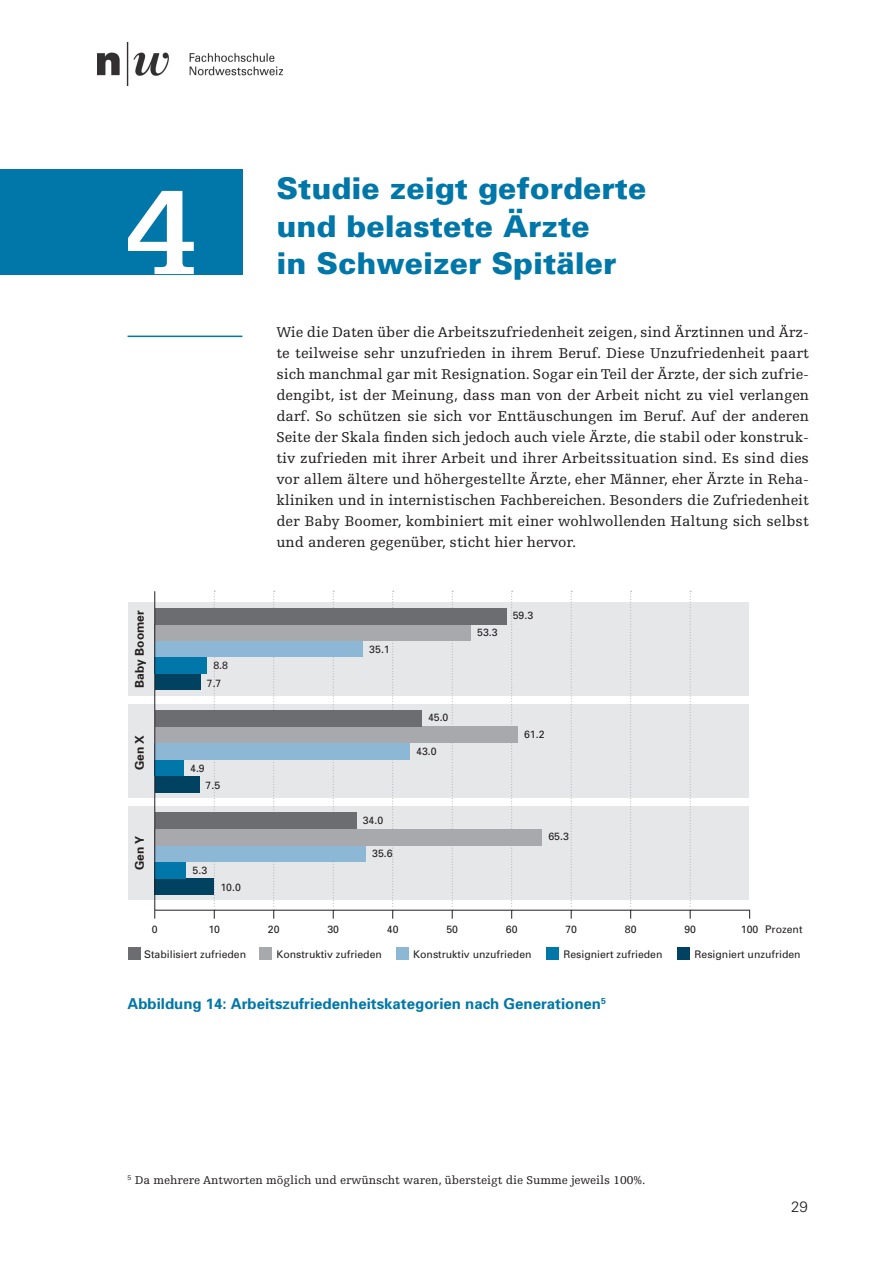
<style>
.page{position:relative;width:893px;height:1263px;background:#fff}
.page>*{position:absolute;margin:0;border:0;box-sizing:border-box;transform-origin:0 0}
.t1{font:700 127.5px "Egyptienne F";color:#fff}
.t2{font:900 30px/37.5px "Univers";color:#0077a8}
.t3{font:15px/21px "Egyptienne F";color:#231f20;text-align:justify}
.t4{font:700 15px "Univers";color:#0077a8}
.t5{font:300 15px "Univers";color:#231f20}
.t6{font:12px "Egyptienne F";color:#231f20}
.t7{font:700 12px "Univers";color:#231f20}
.t8{font:10.5px/17.2px "Univers";color:#231f20}
</style>
<div class="page">
<div style="left:0;top:169px;width:242px;height:105px;background:#0077a8"></div>
<img style="left:97px;top:43px;width:186px;height:42px">
<div style="left:128px;top:602px;width:621px;height:94px;background:#e6e7e9"></div>
<div style="left:128px;top:704px;width:621px;height:94px;background:#e6e7e9"></div>
<div style="left:128px;top:806px;width:621px;height:94px;background:#e6e7e9"></div>
<hr style="left:155px;top:910px;width:595px;height:1px;background:#231f20">
<svg style="left:630px;top:591px;width:2px;height:328px"></svg>
<svg style="left:511px;top:591px;width:2px;height:328px"></svg>
<svg style="left:392px;top:591px;width:2px;height:328px"></svg>
<svg style="left:273px;top:591px;width:2px;height:328px"></svg>
<svg style="left:214px;top:591px;width:1px;height:328px"></svg>
<svg style="left:333px;top:591px;width:1px;height:328px"></svg>
<svg style="left:452px;top:591px;width:1px;height:328px"></svg>
<svg style="left:571px;top:591px;width:1px;height:328px"></svg>
<svg style="left:690px;top:591px;width:1px;height:328px"></svg>
<div style="left:155px;top:674px;width:45px;height:16px;background:#00425f"></div>
<div style="left:155px;top:776px;width:44px;height:16px;background:#00425f"></div>
<div style="left:155px;top:878px;width:59px;height:17px;background:#00425f"></div>
<div style="left:155px;top:657px;width:52px;height:17px;background:#0077a8"></div>
<div style="left:155px;top:759px;width:29px;height:17px;background:#0077a8"></div>
<div style="left:155px;top:862px;width:31px;height:16px;background:#0077a8"></div>
<div style="left:155px;top:641px;width:208px;height:16px;background:#8cb7d5"></div>
<div style="left:155px;top:743px;width:255px;height:16px;background:#8cb7d5"></div>
<div style="left:155px;top:845px;width:211px;height:17px;background:#8cb7d5"></div>
<div style="left:155px;top:624px;width:316px;height:17px;background:#a8a9ad"></div>
<div style="left:155px;top:727px;width:363px;height:16px;background:#a8a9ad"></div>
<div style="left:155px;top:829px;width:387px;height:16px;background:#a8a9ad"></div>
<div style="left:155px;top:608px;width:351px;height:16px;background:#6c6d70"></div>
<div style="left:155px;top:710px;width:267px;height:17px;background:#6c6d70"></div>
<div style="left:155px;top:812px;width:201px;height:17px;background:#6c6d70"></div>
<hr style="left:154px;top:591px;width:1px;height:319px;background:#231f20">
<div style="left:128px;top:947px;width:13px;height:13px;background:#6c6d70"></div>
<div style="left:396px;top:947px;width:13px;height:13px;background:#8cb7d5"></div>
<div style="left:677px;top:947px;width:13px;height:13px;background:#00425f"></div>
<div style="left:259px;top:947px;width:13px;height:13px;background:#a8a9ad"></div>
<div style="left:546px;top:947px;width:13px;height:13px;background:#0077a8"></div>
<hr style="left:128px;top:336px;width:114px;height:1px;background:#0077a8">
<h1 class="t1" style="left:125px;top:162px;width:72px">4</h1>
<p class="t7" style="left:132px;top:688px;width:79px;rotate:-90deg">Baby Boomer</p>
<p class="t8" style="left:207px;top:657px;width:23px;text-indent:7px">8.8<br>7.7</p>
<p class="t7" style="left:132px;top:770px;width:37px;rotate:-90deg">Gen X</p>
<p class="t7" style="left:132px;top:870px;width:36px;rotate:-90deg">Gen Y</p>
<p class="t8" style="left:190px;top:759px;width:16px">4.9</p>
<p class="t8" style="left:206px;top:776px;width:16px">7.5</p>
<p class="t8" style="left:193px;top:861px;width:16px">5.3</p>
<p class="t8" style="left:220px;top:878px;width:22px">10.0</p>
<h2 class="t2" style="left:276px;top:169px;width:371px">Studie zeigt geforderte und belastete Ärzte</h2>
<h2 class="t2" style="left:276px;top:244px;width:341px">in Schweizer Spitäler</h2>
<p class="t3" style="left:276px;top:322px;width:534px">Wie die Daten über die Arbeitszufriedenheit zeigen, sind Ärztinnen und Ärz&shy;te teilweise sehr unzufrieden in ihrem Beruf. Diese Unzufriedenheit paart sich manchmal gar mit Resignation. Sogar ein Teil der Ärzte, der sich zufrie&shy;dengibt, ist der Meinung, dass man von der Arbeit nicht zu viel verlangen darf. So schützen sie sich vor Enttäuschungen im Beruf. Auf der anderen Seite der Skala finden sich jedoch auch viele Ärzte, die stabil oder konstruk&shy;tiv zufrieden mit ihrer Arbeit und ihrer Arbeitssituation sind. Es sind dies vor allem ältere und höhergestellte Ärzte, eher Männer, eher Ärzte in Reha&shy;kliniken und in internistischen Fachbereichen. Besonders die Zufriedenheit der Baby Boomer, kombiniert mit einer wohlwollenden Haltung sich selbst und anderen gegenüber, sticht hier hervor.</p>
<p class="t8" style="left:369px;top:640px;width:22px">35.1</p>
<p class="t8" style="left:428px;top:708px;width:22px">45.0</p>
<p class="t8" style="left:416px;top:742px;width:22px">43.0</p>
<p class="t8" style="left:363px;top:811px;width:22px">34.0</p>
<p class="t8" style="left:372px;top:844px;width:22px">35.6</p>
<p class="t8" style="left:477px;top:623px;width:22px">53.3</p>
<p class="t8" style="left:513px;top:607px;width:22px">59.3</p>
<p class="t8" style="left:524px;top:726px;width:22px">61.2</p>
<p class="t8" style="left:548px;top:828px;width:22px">65.3</p>
<p class="t8" style="left:152px;top:920px;width:7px">0</p>
<p class="t8" style="left:208px;top:920px;width:13px">10</p>
<p class="t8" style="left:268px;top:920px;width:13px">20</p>
<p class="t8" style="left:327px;top:920px;width:13px">30</p>
<p class="t8" style="left:387px;top:920px;width:13px">40</p>
<p class="t8" style="left:446px;top:920px;width:13px">50</p>
<p class="t8" style="left:506px;top:920px;width:13px">60</p>
<p class="t8" style="left:565px;top:920px;width:13px">70</p>
<p class="t8" style="left:625px;top:920px;width:13px">80</p>
<p class="t8" style="left:684px;top:920px;width:13px">90</p>
<p class="t8" style="left:741px;top:920px;width:63px">100 Prozent</p>
<p class="t8" style="left:144px;top:945px;width:104px">Stabilisiert zufrieden</p>
<p class="t8" style="left:276px;top:945px;width:107px">Konstruktiv zufrieden</p>
<p class="t8" style="left:413px;top:945px;width:120px">Konstruktiv unzufrieden</p>
<p class="t8" style="left:563px;top:945px;width:101px">Resigniert zufrieden</p>
<p class="t8" style="left:694px;top:945px;width:108px">Resigniert unzufriden</p>
<p class="t4" style="left:128px;top:994px;width:480px">Abbildung 14: Arbeitszufriedenheitskategorien nach Generationen<sup>5</sup></p>
<p class="t6" style="left:128px;top:1174px;width:520px"><sup>5</sup> Da mehrere Antworten möglich und erwünscht waren, übersteigt die Summe jeweils 100%.</p>
<p class="t5" style="left:791px;top:1197px;width:18px">29</p>
</div>
